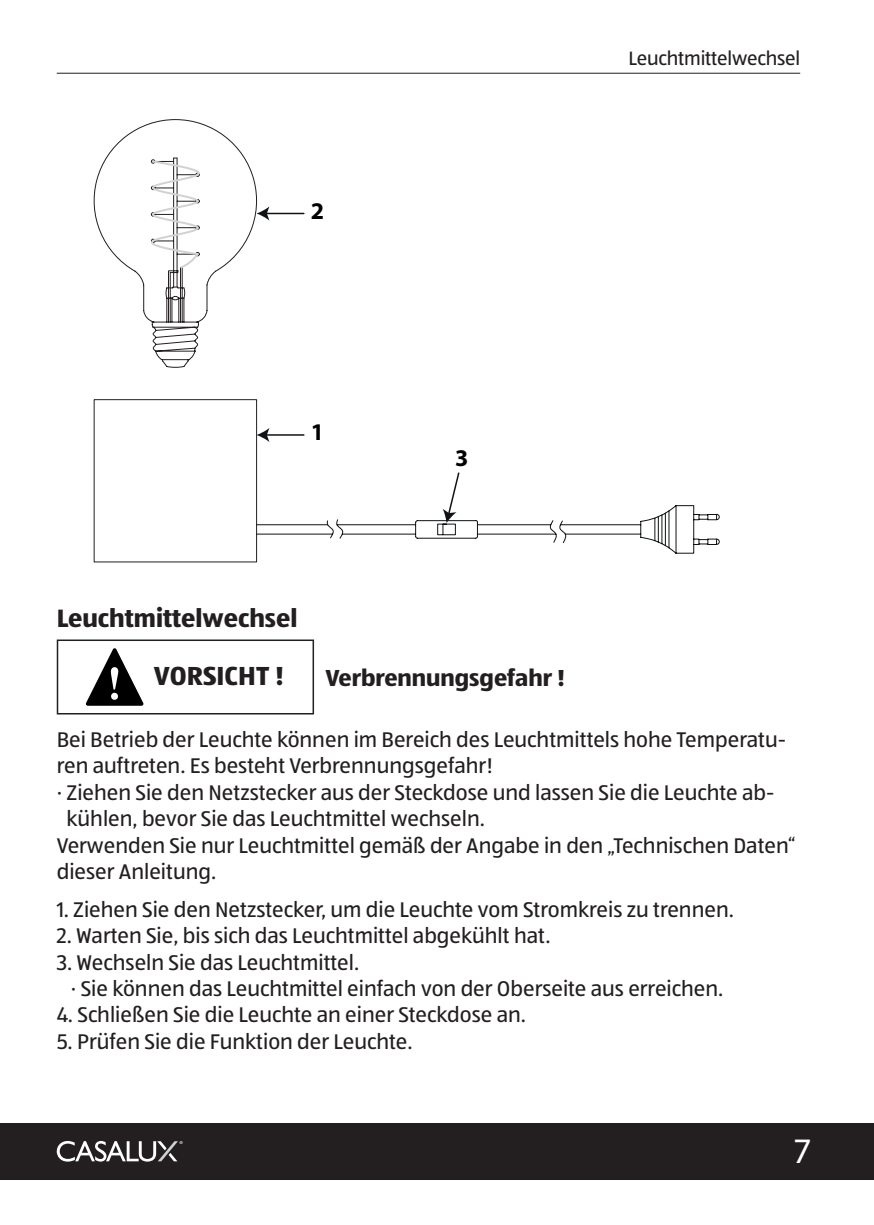
<style>
.page{position:relative;width:874px;height:1225px;background:#fff}
.page>*{position:absolute;margin:0;border:0;box-sizing:border-box;transform-origin:0 0}
.t1{font:36px "Myriad Pro";color:#fff}
.t2{font:700 27px "ALDISUEDOT";color:#231f20}
.t3{font:700 26px "ALDISUEDOT";color:#231f20}
.t4{font:700 24px "ALDISUEDOT";color:#231f20}
.t5{font:700 24px "Myriad Pro";color:#000001}
.t6{font:22px/26.4px "ALDISUEDOT";color:#231f20}
.t7{font:20px "ALDISUEDOT";letter-spacing:-.01em;color:#231f20}
</style>
<div class="page">
<div style="left:0;top:1123px;width:17px;height:56px;background:#231f20"></div>
<div style="left:17px;top:1123px;width:856px;height:56px;background:#231f20"></div>
<hr style="left:57px;top:73px;width:742px;height:1px;background:#231f20">
<svg style="left:57px;top:1141px;width:125px;height:20px"></svg>
<svg style="left:94px;top:119px;width:164px;height:443px"></svg>
<svg style="left:150px;top:157px;width:50px;height:142px"></svg>
<svg style="left:255px;top:471px;width:464px;height:83px"></svg>
<hr style="left:265px;top:434px;width:39px;height:2px;background:#101315">
<svg style="left:256px;top:428px;width:13px;height:14px"></svg>
<hr style="left:265px;top:213px;width:39px;height:1px;background:#101315">
<svg style="left:256px;top:206px;width:13px;height:15px"></svg>
<div style="left:57px;top:639px;width:257px;height:75px;border:2px solid #231f20"></div>
<svg style="left:86px;top:648px;width:57px;height:58px"></svg>
<p class="t5" style="left:311px;top:195px;width:15px">2</p>
<p class="t5" style="left:311px;top:416px;width:15px">1</p>
<p class="t5" style="left:455px;top:442px;width:15px">3</p>
<p class="t7" style="left:628px;top:45px;width:173px">Leuchtmittelwechsel</p>
<p class="t3" style="left:57px;top:600px;width:242px">Leuchtmittelwechsel</p>
<p class="t2" style="left:154px;top:657px;width:131px">VORSICHT !</p>
<p class="t4" style="left:325px;top:662px;width:241px">Verbrennungsgefahr !</p>
<p class="t6" style="left:57px;top:725px;width:730px">Bei Betrieb der Leuchte können im Bereich des Leuchtmittels hohe Temperatu&shy;ren auftreten. Es besteht Verbrennungsgefahr!</p>
<p class="t6" style="left:67px;top:778px;width:709px;text-indent:-10px">· Ziehen Sie den Netzstecker aus der Steckdose und lassen Sie die Leuchte ab&shy;kühlen, bevor Sie das Leuchtmittel wechseln.</p>
<p class="t6" style="left:57px;top:831px;width:740px">Verwenden Sie nur Leuchtmittel gemäß der Angabe in den „Technischen Daten“ dieser Anleitung.</p>
<p class="t6" style="left:57px;top:895px;width:678px">1. Ziehen Sie den Netzstecker, um die Leuchte vom Stromkreis zu trennen.</p>
<p class="t6" style="left:57px;top:922px;width:495px">2. Warten Sie, bis sich das Leuchtmittel abgekühlt hat.</p>
<p class="t6" style="left:57px;top:948px;width:304px">3. Wechseln Sie das Leuchtmittel.</p>
<p class="t6" style="left:71px;top:974px;width:653px">· Sie können das Leuchtmittel einfach von der Oberseite aus erreichen.</p>
<p class="t6" style="left:57px;top:1001px;width:470px">4. Schließen Sie die Leuchte an einer Steckdose an.</p>
<p class="t6" style="left:57px;top:1027px;width:357px">5. Prüfen Sie die Funktion der Leuchte.</p>
<h1 class="t1" style="left:792px;top:1130px;width:20px">7</h1>
</div>
